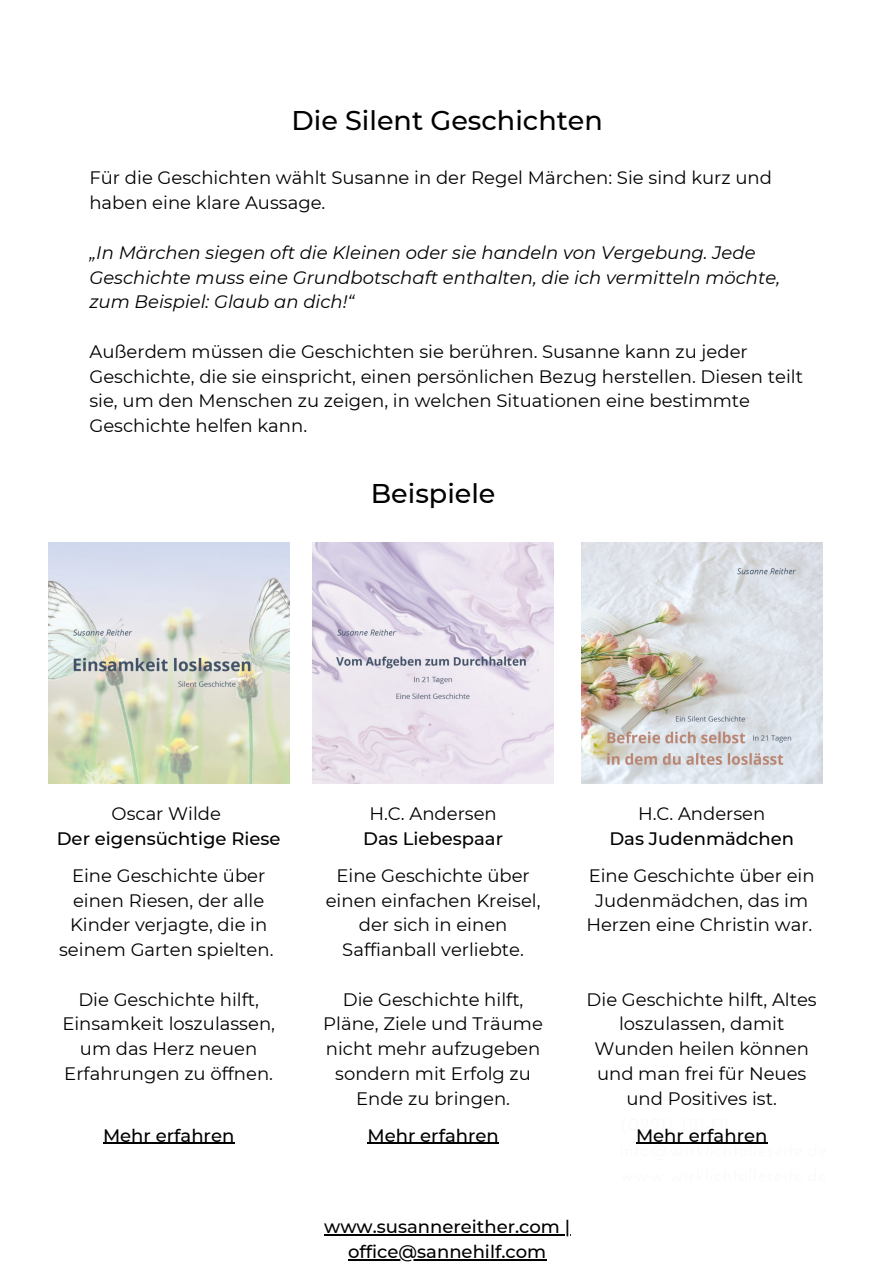
<style>
.page{position:relative;width:894px;height:1264px;background:#fff}
.page>*{position:absolute;margin:0;border:0;box-sizing:border-box;transform-origin:0 0}
.t1{font:500 27px "Montserrat";color:#000}
.t2{font:18px/24.8px "Montserrat";color:#000;text-align:center}
.t3{font:italic 18px/24.8px "Montserrat";color:#000}
.t4{font:500 18px/24.8px "Montserrat";color:#000;text-align:center}
</style>
<div class="page">
<img style="left:48px;top:542px;width:241px;height:241px">
<img style="left:312px;top:542px;width:241px;height:241px">
<img style="left:581px;top:542px;width:241px;height:241px">
<hr style="left:103px;top:1142px;width:131px;height:1px;background:#000">
<hr style="left:367px;top:1142px;width:131px;height:1px;background:#000">
<hr style="left:636px;top:1142px;width:131px;height:1px;background:#000">
<hr style="left:324px;top:1234px;width:246px;height:1px;background:#000">
<hr style="left:348px;top:1259px;width:198px;height:1px;background:#000">
<p class="t1" style="left:291px;top:104px;width:313px">Die Silent Geschichten</p>
<p class="t2" style="left:89px;top:166px;width:684px;text-align:left">Für die Geschichten wählt Susanne in der Regel Märchen: Sie sind kurz und haben eine klare Aussage.</p>
<p class="t3" style="left:89px;top:240px;width:692px">„In Märchen siegen oft die Kleinen oder sie handeln von Vergebung. Jede<br>Geschichte muss eine Grundbotschaft enthalten, die ich vermitteln möchte, zum Beispiel: Glaub an dich!“</p>
<p class="t2" style="left:89px;top:339px;width:715px;text-align:left">Außerdem müssen die Geschichten sie berühren. Susanne kann zu jeder Geschichte, die sie einspricht, einen persönlichen Bezug herstellen. Diesen teilt sie, um den Menschen zu zeigen, in welchen Situationen eine bestimmte Geschichte helfen kann.</p>
<p class="t1" style="left:370px;top:476px;width:126px">Beispiele</p>
<p class="t2" style="left:111px;top:801px;width:111px">Oscar Wilde</p>
<p class="t4" style="left:57px;top:826px;width:225px">Der eigensüchtige Riese</p>
<p class="t2" style="left:59px;top:863px;width:216px">Eine Geschichte über einen Riesen, der alle<br>Kinder verjagte, die in seinem Garten spielten.</p>
<p class="t2" style="left:62px;top:986px;width:214px">Die Geschichte hilft,<br>Einsamkeit loszulassen, um das Herz neuen<br>Erfahrungen zu öffnen.</p>
<p class="t4" style="left:103px;top:1122px;width:133px">Mehr erfahren</p>
<p class="t2" style="left:369px;top:801px;width:129px">H.C. Andersen</p>
<p class="t4" style="left:363px;top:826px;width:141px">Das Liebespaar</p>
<p class="t2" style="left:325px;top:863px;width:216px">Eine Geschichte über einen einfachen Kreisel, der sich in einen<br>Saffianball verliebte.</p>
<p class="t2" style="left:323px;top:986px;width:221px">Die Geschichte hilft,<br>Pläne, Ziele und Träume nicht mehr aufzugeben sondern mit Erfolg zu<br>Ende zu bringen.</p>
<p class="t4" style="left:367px;top:1122px;width:133px">Mehr erfahren</p>
<p class="t2" style="left:637px;top:801px;width:129px">H.C. Andersen</p>
<p class="t4" style="left:609px;top:826px;width:186px">Das Judenmädchen</p>
<p class="t2" style="left:586px;top:863px;width:230px">Eine Geschichte über ein<br>Judenmädchen, das im<br>Herzen eine Christin war.</p>
<p class="t2" style="left:586px;top:986px;width:231px">Die Geschichte hilft, Altes loszulassen, damit<br>Wunden heilen können und man frei für Neues und Positives ist.</p>
<p class="t4" style="left:636px;top:1122px;width:133px">Mehr erfahren</p>
<p class="t4" style="left:324px;top:1214px;width:247px">www.susannereither.com | office@sannehilf.com</p>
</div>
